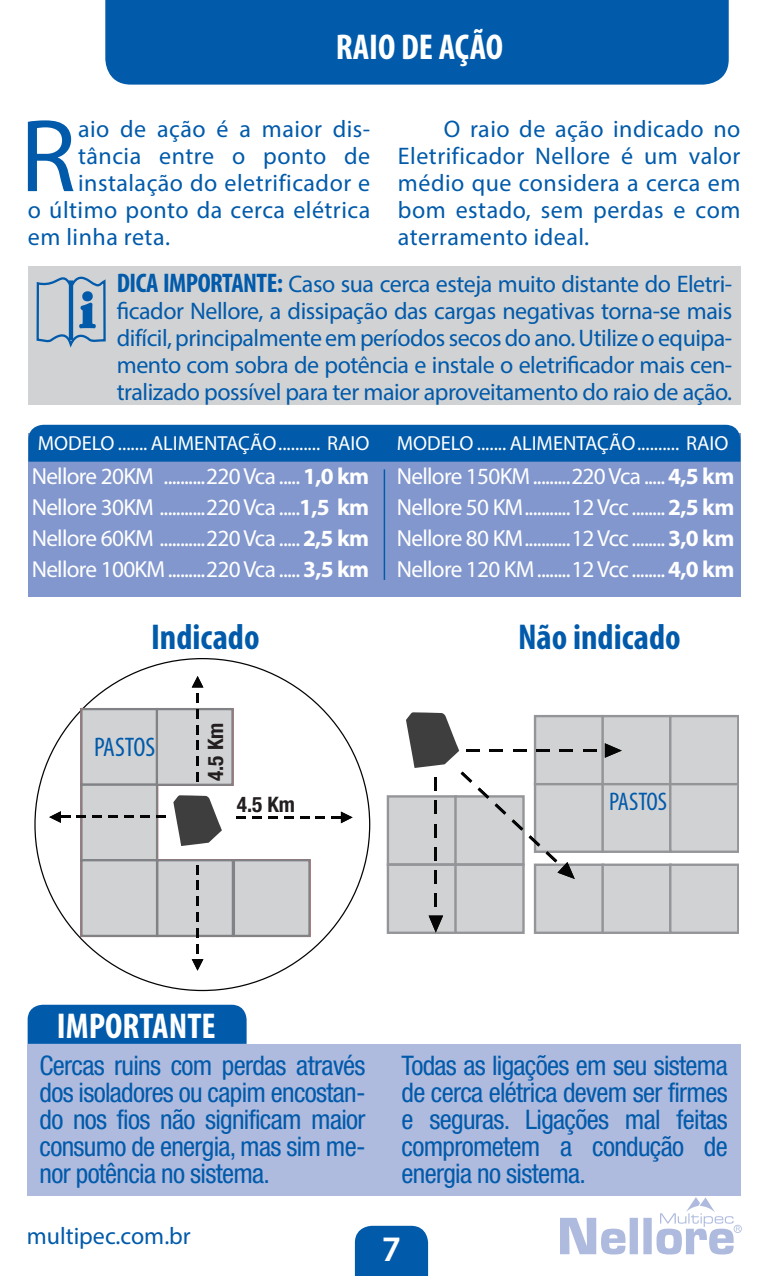
<style>
.page{position:relative;width:783px;height:1276px;background:#fff}
.page>*{position:absolute;margin:0;border:0;box-sizing:border-box;transform-origin:0 0}
.t1{font:104.1px "Myriad Pro";color:#015aaa}
.t2{font:700 condensed 36px "Myriad Pro";color:#fff}
.t3{font:700 condensed 36px "Myriad Pro";color:#015aaa}
.t4{font:600 36px "Myriad Pro";color:#fff}
.t5{font:condensed 27px/27px "Helvetica Neue";letter-spacing:-.025em;color:#015aaa;text-align:justify}
.t6{font:condensed 27px "Myriad Pro";color:#015aaa}
.t7{font:condensed 25.5px "Myriad Pro";color:#015aaa}
.t8{font:24px/27px "Myriad Pro";letter-spacing:.02em;color:#015aaa;text-align:justify}
.t9{font:24px "Myriad Pro";color:#015aaa}
.t10{font:23.4px/31.2px "Myriad Pro";letter-spacing:-.03em;color:#fff;text-align:justify}
.t11{font:700 condensed 21.3px "Helvetica Neue";color:#231f20}
.t12{font:20.4px "Myriad Pro";color:#fff}
.s1{font-weight:700;font-stretch:condensed;font-size:27px}
.s2{font-weight:700}
</style>
<div class="page">
<div style="left:355px;top:1225px;width:73px;height:51px;background:#015aaa"></div>
<div style="left:105px;top:0;width:623px;height:85px;background:#015aaa"></div>
<svg style="left:560px;top:1197px;width:179px;height:57px"></svg>
<div style="left:388px;top:796px;width:68px;height:68px;background:#d1d2d4"></div>
<div style="left:386px;top:795px;width:71px;height:70px;border:2px solid #939598"></div>
<div style="left:388px;top:864px;width:68px;height:68px;background:#d1d2d4"></div>
<div style="left:386px;top:863px;width:71px;height:71px;border:2px solid #939598"></div>
<div style="left:455px;top:864px;width:68px;height:68px;background:#d1d2d4"></div>
<div style="left:454px;top:863px;width:70px;height:71px;border:2px solid #939598"></div>
<div style="left:535px;top:783px;width:68px;height:68px;background:#d1d2d4"></div>
<div style="left:535px;top:716px;width:68px;height:68px;background:#d1d2d4"></div>
<div style="left:533px;top:715px;width:71px;height:70px;border:2px solid #939598"></div>
<div style="left:535px;top:864px;width:68px;height:68px;background:#d1d2d4"></div>
<div style="left:533px;top:863px;width:71px;height:71px;border:2px solid #939598"></div>
<div style="left:602px;top:783px;width:68px;height:68px;background:#d1d2d4"></div>
<div style="left:601px;top:782px;width:70px;height:71px;border:2px solid #939598"></div>
<div style="left:602px;top:716px;width:68px;height:68px;background:#d1d2d4"></div>
<div style="left:601px;top:715px;width:70px;height:70px;border:2px solid #939598"></div>
<div style="left:602px;top:864px;width:68px;height:68px;background:#d1d2d4"></div>
<div style="left:601px;top:863px;width:70px;height:71px;border:2px solid #939598"></div>
<div style="left:670px;top:783px;width:68px;height:68px;background:#d1d2d4"></div>
<div style="left:669px;top:782px;width:69px;height:71px;border:2px solid #939598"></div>
<div style="left:670px;top:716px;width:68px;height:68px;background:#d1d2d4"></div>
<div style="left:669px;top:715px;width:69px;height:70px;border:2px solid #939598"></div>
<div style="left:670px;top:864px;width:68px;height:68px;background:#d1d2d4"></div>
<div style="left:669px;top:863px;width:69px;height:71px;border:2px solid #939598"></div>
<hr style="left:434px;top:893px;width:3px;height:14px;background:#040504">
<svg style="left:428px;top:915px;width:15px;height:17px"></svg>
<svg style="left:583px;top:749px;width:13px;height:3px"></svg>
<svg style="left:604px;top:743px;width:17px;height:15px"></svg>
<svg style="left:406px;top:712px;width:168px;height:171px"></svg>
<div style="left:81px;top:709px;width:76px;height:76px;background:#d1d2d4"></div>
<div style="left:80px;top:708px;width:78px;height:78px;border:2px solid #808285"></div>
<div style="left:81px;top:784px;width:76px;height:76px;background:#d1d2d4"></div>
<div style="left:80px;top:783px;width:78px;height:78px;border:2px solid #808285"></div>
<div style="left:157px;top:709px;width:75px;height:76px;background:#d1d2d4"></div>
<div style="left:156px;top:708px;width:77px;height:78px;border:2px solid #808285"></div>
<div style="left:81px;top:860px;width:76px;height:76px;background:#d1d2d4"></div>
<div style="left:80px;top:859px;width:78px;height:78px;border:2px solid #808285"></div>
<div style="left:234px;top:860px;width:75px;height:76px;background:#d1d2d4"></div>
<div style="left:233px;top:859px;width:77px;height:78px;border:2px solid #808285"></div>
<div style="left:157px;top:860px;width:76px;height:76px;background:#d1d2d4"></div>
<div style="left:156px;top:859px;width:78px;height:78px;border:2px solid #808285"></div>
<svg style="left:140px;top:816px;width:9px;height:2px"></svg>
<svg style="left:124px;top:816px;width:9px;height:2px"></svg>
<svg style="left:109px;top:816px;width:9px;height:2px"></svg>
<svg style="left:93px;top:816px;width:9px;height:2px"></svg>
<svg style="left:77px;top:816px;width:9px;height:2px"></svg>
<svg style="left:49px;top:811px;width:21px;height:12px"></svg>
<svg style="left:196px;top:772px;width:2px;height:9px"></svg>
<svg style="left:196px;top:756px;width:2px;height:9px"></svg>
<svg style="left:196px;top:741px;width:2px;height:9px"></svg>
<svg style="left:196px;top:725px;width:2px;height:9px"></svg>
<svg style="left:196px;top:709px;width:2px;height:9px"></svg>
<svg style="left:196px;top:693px;width:2px;height:9px"></svg>
<svg style="left:192px;top:676px;width:11px;height:11px"></svg>
<svg style="left:236px;top:816px;width:9px;height:2px"></svg>
<svg style="left:252px;top:816px;width:9px;height:2px"></svg>
<svg style="left:268px;top:816px;width:9px;height:2px"></svg>
<svg style="left:284px;top:816px;width:9px;height:2px"></svg>
<svg style="left:300px;top:816px;width:9px;height:2px"></svg>
<svg style="left:316px;top:816px;width:9px;height:2px"></svg>
<svg style="left:331px;top:811px;width:21px;height:12px"></svg>
<svg style="left:196px;top:881px;width:3px;height:9px"></svg>
<svg style="left:196px;top:896px;width:3px;height:10px"></svg>
<svg style="left:196px;top:912px;width:3px;height:9px"></svg>
<svg style="left:196px;top:928px;width:3px;height:9px"></svg>
<svg style="left:196px;top:944px;width:3px;height:9px"></svg>
<svg style="left:192px;top:959px;width:11px;height:11px"></svg>
<svg style="left:156px;top:795px;width:69px;height:79px"></svg>
<div style="left:28px;top:266px;width:712px;height:139px;background:#d1d2d4"></div>
<svg style="left:36px;top:276px;width:70px;height:72px"></svg>
<div style="left:27px;top:1044px;width:713px;height:151px;background:#aebade"></div>
<div style="left:28px;top:1004px;width:218px;height:40px;background:#015aaa"></div>
<div style="left:28px;top:433px;width:712px;height:163px;background:#8197cd"></div>
<div style="left:28px;top:425px;width:712px;height:37px;background:#015aaa"></div>
<hr style="left:383px;top:469px;width:2px;height:111px;background:#015aaa">
<h2 class="t2" style="left:335px;top:24px;width:169px">RAIO DE AÇÃO</h2>
<h1 class="t1" style="left:20px;top:92px;width:58px">R</h1>
<p class="t8" style="left:78px;top:115px;width:293px">aio de ação é a maior dis-</p>
<p class="t8" style="left:398px;top:115px;width:344px;text-indent:46px">O raio de ação indicado no Eletrificador Nellore é um valor médio que considera a cerca em bom estado, sem perdas e com aterramento ideal.</p>
<p class="t8" style="left:117px;top:270px;width:616px"><span class="s1">DICA IMPORTANTE:</span> Caso sua cerca esteja muito distante do Eletri&shy;ficador Nellore, a dissipação das cargas negativas torna-se mais difícil, principalmente em períodos secos do ano. Utilize o equipa&shy;mento com sobra de potência e instale o eletrificador mais cen&shy;tralizado possível para ter maior aproveitamento do raio de ação.</p>
<p class="t8" style="left:78px;top:142px;width:293px">tância entre o ponto de</p>
<p class="t8" style="left:78px;top:169px;width:293px">instalação do eletrificador e</p>
<p class="t8" style="left:28px;top:196px;width:344px">o último ponto da cerca elétrica</p>
<p class="t8" style="left:28px;top:223px;width:144px">em linha reta.</p>
<p class="t12" style="left:38px;top:430px;width:333px">MODELO ....... ALIMENTAÇÃO .......... RAIO</p>
<p class="t12" style="left:396px;top:430px;width:333px">MODELO ....... ALIMENTAÇÃO .......... RAIO</p>
<p class="t10" style="left:32px;top:460px;width:339px">Nellore 20KM ..........220 Vca ..... <span class="s2">1,0 km </span>Nellore 30KM ...........220 Vca .....<span class="s2">1,5 km </span>Nellore 60KM ...........220 Vca .....<span class="s2">2,5 km </span>Nellore 100KM .........220 Vca ..... <span class="s2">3,5 km</span></p>
<p class="t10" style="left:396px;top:460px;width:339px">Nellore 150KM .........220 Vca .....<span class="s2">4,5 km </span>Nellore 50 KM ...........12 Vcc ........<span class="s2">2,5 km </span>Nellore 80 KM ...........12 Vcc ........<span class="s2">3,0 km </span>Nellore 120 KM ........12 Vcc ........<span class="s2">4,0 km</span></p>
<h2 class="t3" style="left:151px;top:615px;width:110px">Indicado</h2>
<h2 class="t3" style="left:518px;top:615px;width:164px">Não indicado</h2>
<p class="t6" style="left:94px;top:731px;width:63px">PASTOS</p>
<p class="t11" style="left:202px;top:781px;width:60px;rotate:-90deg">4.5 Km</p>
<p class="t11" style="left:237px;top:791px;width:60px">4.5 Km</p>
<h2 class="t2" style="left:57px;top:1003px;width:160px">IMPORTANTE</h2>
<p class="t7" style="left:609px;top:786px;width:59px">PASTOS</p>
<p class="t5" style="left:40px;top:1052px;width:327px">Cercas ruins com perdas através dos isoladores ou capim encostan&shy;do nos fios não significam maior consumo de energia, mas sim me&shy;nor potência no sistema.</p>
<p class="t5" style="left:401px;top:1052px;width:327px">Todas as ligações em seu sistema de cerca elétrica devem ser firmes e seguras. Ligações mal feitas comprometem a condução de energia no sistema.</p>
<p class="t9" style="left:27px;top:1221px;width:165px">multipec.com.br</p>
<h2 class="t4" style="left:382px;top:1226px;width:21px">7</h2>
</div>
